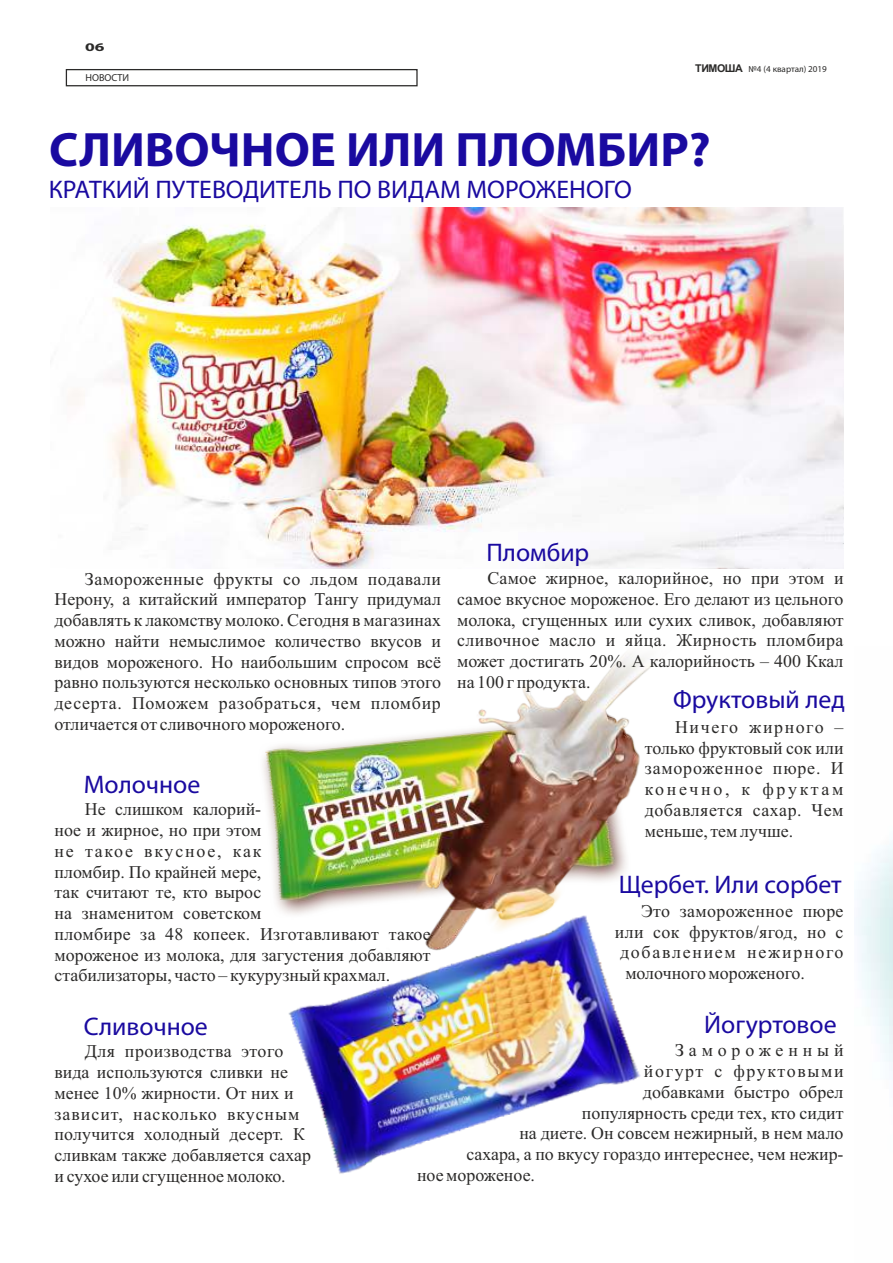
<style>
.page{position:relative;width:893px;height:1263px;background:#fff}
.page>*{position:absolute;margin:0;border:0;box-sizing:border-box;transform-origin:0 0}
.t1{font:700 48.45px "Myriad Pro";color:#1a0aa0}
.t2{font:25.5px "Myriad Pro";color:#1a0aa0}
.t3{font:17.85px/20.7px "Times New Roman";color:#2b2a29;text-align:justify}
.t4{font:17.85px "Times New Roman";letter-spacing:.02em;color:#2b2a29}
.t5{font:17.85px "Times New Roman";letter-spacing:.1em;color:#2b2a29}
.t6{font:17.85px "Times New Roman";letter-spacing:.09em;color:#2b2a29}
.t7{font:17.85px "Times New Roman";letter-spacing:.27em;color:#2b2a29}
.t8{font:700 11.7px "Myriad Pro";color:#2b2a29;scale:1.49 1}
.t9{font:700 10.65px "Arial";letter-spacing:-.04em;color:#2b2a29}
.t10{font:10.05px "Myriad Pro";color:#2b2a29}
.t11{font:9px "Myriad Pro";color:#2b2a29}
</style>
<div class="page">
<img style="left:296px;top:1035px;width:345px;height:139px">
<img style="left:65px;top:69px;width:828px;height:966px">
<p class="t8" style="left:85px;top:42px;width:15px">06</p>
<p class="t10" style="left:85px;top:74px;width:45px">НОВОСТИ</p>
<p class="t9" style="left:695px;top:64px;width:49px">ТИМОША</p>
<p class="t11" style="left:748px;top:65px;width:80px">№4 (4 квартал) 2019</p>
<h1 class="t1" style="left:49px;top:130px;width:663px">СЛИВОЧНОЕ ИЛИ ПЛОМБИР?</h1>
<h2 class="t2" style="left:49px;top:179px;width:584px">КРАТКИЙ ПУТЕВОДИТЕЛЬ ПО ВИДАМ МОРОЖЕНОГО</h2>
<p class="t3" style="left:54px;top:570px;width:388px;text-indent:30px">Замороженные фрукты со льдом подавали Нерону, а китайский император Тангу придумал добавлять к лакомству молоко. Сегодня в магазинах можно найти немыслимое количество вкусов и видов мороженого. Но наибольшим спросом всё равно пользуются несколько основных типов этого десерта. Поможем разобраться, чем пломбир отличается от сливочного мороженого.</p>
<h2 class="t2" style="left:84px;top:773px;width:118px">Молочное</h2>
<p class="t3" style="left:55px;top:801px;width:378px;text-align:left;text-indent:30px">Не слишком калорий-<br>ное и жирное, но при этом<br>не такое вкусное, как<br>пломбир. По крайней мере,<br>так считают те, кто вырос<br>на знаменитом советском<br>пломбире за 48 копеек. Изготавливают такое мороженое из молока, для загустения добавляют стабилизаторы, часто – кукурузный крахмал.</p>
<h2 class="t2" style="left:84px;top:1016px;width:126px">Сливочное</h2>
<h2 class="t2" style="left:486px;top:541px;width:105px">Пломбир</h2>
<p class="t3" style="left:457px;top:569px;width:388px;text-indent:30px">Самое жирное, калорийное, но при этом и самое вкусное мороженое. Его делают из цельного молока, сгущенных или сухих сливок, добавляют сливочное масло и яйца. Жирность пломбира может достигать 20%. А калорийность – 400 Ккал на 100 г продукта.</p>
<h2 class="t2" style="left:673px;top:688px;width:174px">Фруктовый лед</h2>
<p class="t3" style="left:645px;top:718px;width:200px;text-indent:30px">Ничего жирного – только фруктовый сок или замороженное пюре. И конечно, к фруктам добавляется сахар. Чем меньше, тем лучше.</p>
<h2 class="t2" style="left:619px;top:873px;width:225px">Щербет. Или сорбет</h2>
<p class="t4" style="left:641px;top:904px;width:204px">Это замороженное пюре</p>
<p class="t4" style="left:615px;top:925px;width:230px">или сок фруктов/ягод, но с</p>
<p class="t5" style="left:620px;top:946px;width:225px">добавлением нежирного</p>
<p class="t3" style="left:625px;top:964px;width:181px">молочного мороженого.</p>
<h2 class="t2" style="left:704px;top:1014px;width:134px">Йогуртовое</h2>
<p class="t3" style="left:55px;top:1043px;width:258px;text-align:left;text-indent:30px">Для производства этого вида используются сливки не менее 10% жирности. От них и зависит, насколько вкусным получится холодный десерт. К сливкам также добавляется сахар и сухое или сгущенное молоко.</p>
<p class="t7" style="left:675px;top:1044px;width:170px">Замороженный</p>
<p class="t6" style="left:644px;top:1065px;width:201px">йогурт с фруктовыми</p>
<p class="t3" style="left:643px;top:1083px;width:202px">добавками быстро обрел</p>
<p class="t3" style="left:582px;top:1104px;width:263px">популярность среди тех, кто сидит</p>
<p class="t3" style="left:519px;top:1125px;width:326px">на диете. Он совсем нежирный, в нем мало</p>
<p class="t3" style="left:466px;top:1145px;width:379px">сахара, а по вкусу гораздо интереснее, чем нежир-</p>
<p class="t3" style="left:417px;top:1166px;width:120px">ное мороженое.</p>
</div>
